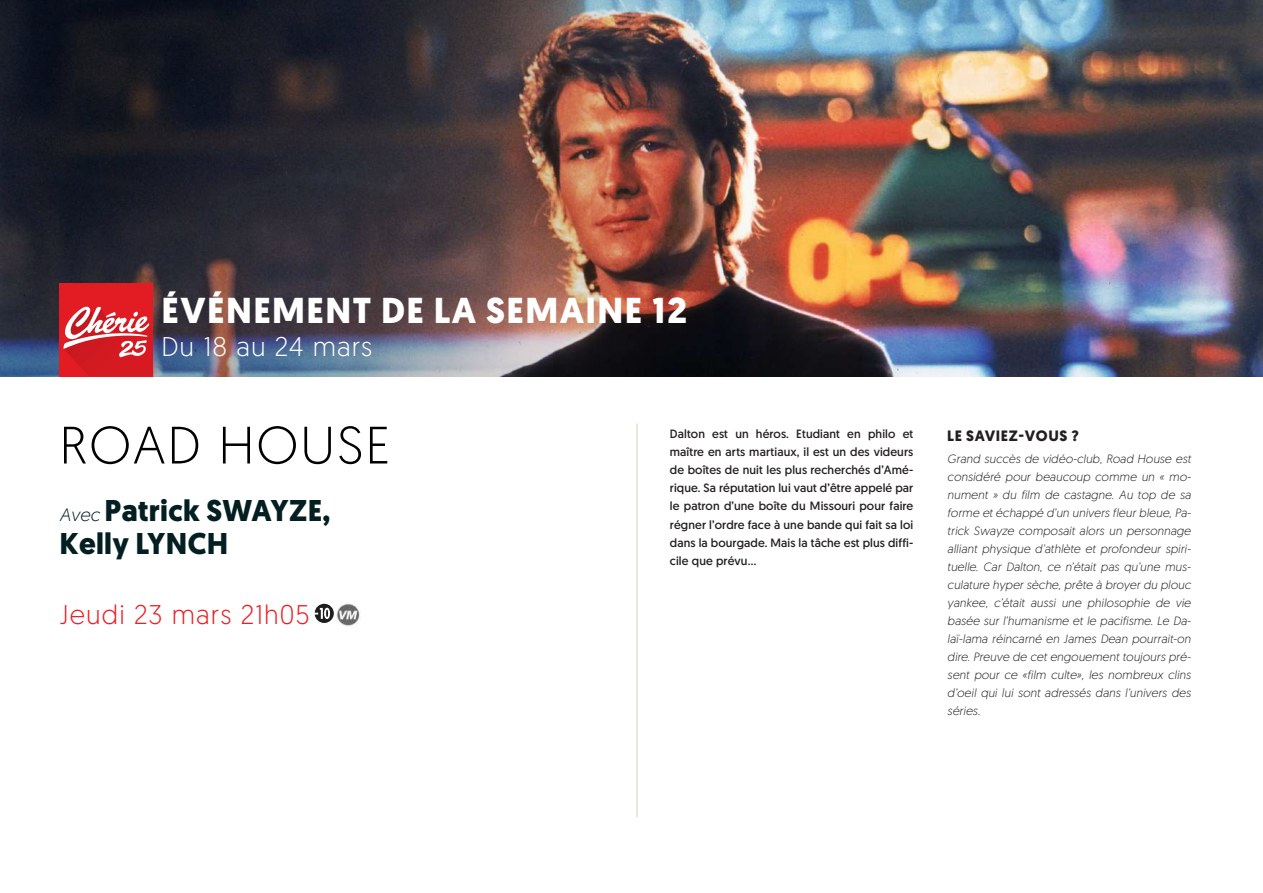
<style>
.page{position:relative;width:1263px;height:893px;background:#fff}
.page>*{position:absolute;margin:0;border:0;box-sizing:border-box;transform-origin:0 0}
.t1{font:300 52.5px "Geomanist";letter-spacing:.04em;color:#000}
.t2{font:700 36px "Geomanist";letter-spacing:.04em;color:#fff}
.t3{font:700 30px/33px "Geomanist";letter-spacing:.01em;color:#041f22}
.t4{font:300 27px "Geomanist";letter-spacing:.04em;color:#ee1d23}
.t5{font:300 27px "Geomanist";letter-spacing:.04em;color:#fff}
.t6{font:700 15px "Geomanist";letter-spacing:.04em;color:#231f20}
.t7{font:italic 300 12px/18px "Geomanist";letter-spacing:.01em;color:#231f20;text-align:justify}
.t8{font:12px/18px "Geomanist";letter-spacing:.01em;color:#231f20;text-align:justify}
.s1{font-weight:300;font-style:italic;font-size:18px}
</style>
<div class="page">
<img style="left:1148px;top:0;width:115px;height:377px">
<svg style="left:315px;top:604px;width:19px;height:19px"></svg>
<img style="left:0;top:0;width:1148px;height:377px">
<div style="left:60px;top:283px;width:93px;height:93px;background:#e31c24"></div>
<svg style="left:63px;top:307px;width:90px;height:69px"></svg>
<hr style="left:636px;top:424px;width:2px;height:393px;background:#e7e4d9">
<img style="left:336px;top:603px;width:24px;height:24px">
<h2 class="t2" style="left:162px;top:287px;width:527px">ÉVÉNEMENT DE LA SEMAINE 12</h2>
<h3 class="t5" style="left:162px;top:329px;width:212px">Du 18 au 24 mars</h3>
<h1 class="t1" style="left:60px;top:411px;width:332px">ROAD HOUSE</h1>
<h3 class="t3" style="left:60px;top:493px;width:272px"><span class="s1">Avec</span> Patrick SWAYZE,<br>Kelly LYNCH</h3>
<h3 class="t4" style="left:60px;top:597px;width:251px">Jeudi 23 mars 21h05</h3>
<p class="t8" style="left:670px;top:425px;width:245px">Dalton est un héros. Etudiant en philo et maître en arts martiaux, il est un des videurs de boîtes de nuit les plus recherchés d’Amé&shy;rique. Sa réputation lui vaut d’être appelé par le patron d’une boîte du Missouri pour faire régner l’ordre face à une bande qui fait sa loi dans la bourgade. Mais la tâche est plus diffi&shy;cile que prévu...</p>
<p class="t6" style="left:947px;top:425px;width:133px">LE SAVIEZ-VOUS ?</p>
<p class="t7" style="left:947px;top:449px;width:245px">Grand succès de vidéo-club, Road House est considéré pour beaucoup comme un « mo&shy;nument » du film de castagne. Au top de sa forme et échappé d’un univers fleur bleue, Pa&shy;trick Swayze composait alors un personnage alliant physique d’athlète et profondeur spiri&shy;tuelle. Car Dalton, ce n’était pas qu’une mus&shy;culature hyper sèche, prête à broyer du plouc yankee, c’était aussi une philosophie de vie basée sur l’humanisme et le pacifisme. Le Da&shy;laï-lama réincarné en James Dean pourrait-on dire. Preuve de cet engouement toujours pré&shy;sent pour ce «film culte», les nombreux clins d’oeil qui lui sont adressés dans l’univers des séries.</p>
</div>
